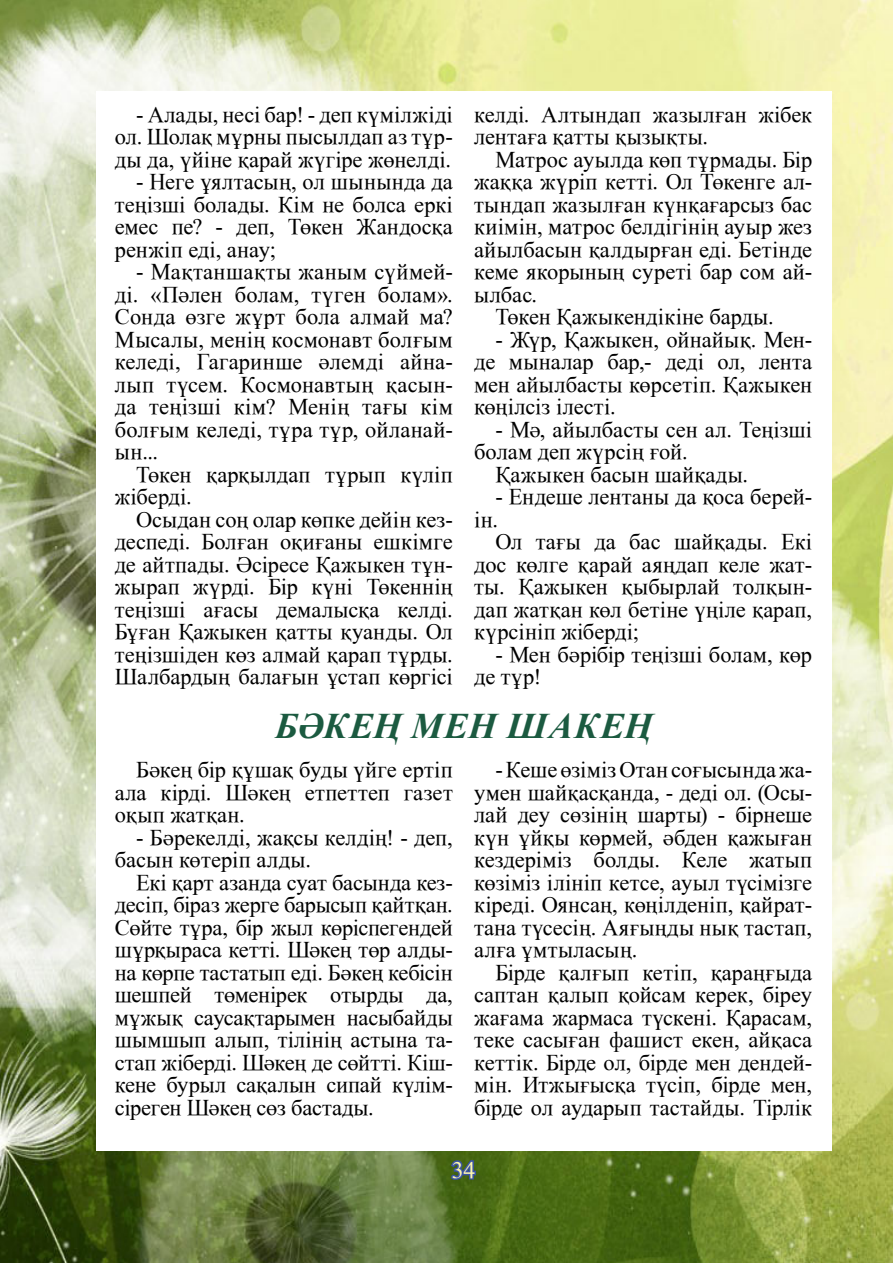
<style>
.page{position:relative;width:893px;height:1263px;background:#fff}
.page>*{position:absolute;margin:0;border:0;box-sizing:border-box;transform-origin:0 0}
.t1{font:italic 700 36px "Times New Roman";letter-spacing:.02em;color:#1b5a40}
.t2{font:24px "Times New Roman KZ";color:#fcf6ae}
.t3{font:22.5px/22.5px "Times New Roman KZ";letter-spacing:.005em;color:#000;text-align:justify}
</style>
<div class="page">
<img style="left:0;top:0;width:893px;height:1263px">
<svg style="left:448px;top:1155px;width:29px;height:26px"></svg>
<div style="left:96px;top:91px;width:735px;height:1059px;background:#fff"></div>
<p class="t3" style="left:115px;top:103px;width:340px;text-indent:21px">- Алады, несі бар! - деп күмілжіді ол. Шолақ мұрны пысылдап аз тұр&shy;ды да, үйіне қарай жүгіре жөнелді.</p>
<p class="t3" style="left:115px;top:170px;width:340px;text-indent:21px">- Неге ұялтасың, ол шынында да теңізші болады. Кім не болса еркі емес пе? - деп, Төкен Жандосқа ренжіп еді, анау;</p>
<p class="t3" style="left:115px;top:260px;width:340px;text-indent:21px">- Мақтаншақты жаным сүймей&shy;ді. «Пәлен болам, түген болам».<br>Сонда өзге жұрт бола алмай ма?<br>Мысалы, менің космонавт болғым келеді, Гагаринше әлемді айна&shy;лып түсем. Космонавтың қасын&shy;да теңізші кім? Менің тағы кім болғым келеді, тұра тұр, ойланай&shy;ын...</p>
<p class="t3" style="left:115px;top:463px;width:340px;text-indent:21px">Төкен қарқылдап тұрып күліп жіберді.</p>
<p class="t3" style="left:115px;top:508px;width:340px;text-indent:21px">Осыдан соң олар көпке дейін кез&shy;деспеді. Болған оқиғаны ешкімге де айтпады. Әсіресе Қажыкен тұн&shy;жырап жүрді. Бір күні Төкеннің теңізші ағасы демалысқа келді.<br>Бұған Қажыкен қатты қуанды. Ол теңізшіден көз алмай қарап тұрды.<br>Шалбардың балағын ұстап көргісі</p>
<p class="t3" style="left:474px;top:103px;width:340px">келді. Алтындап жазылған жібек лентаға қатты қызықты.</p>
<p class="t3" style="left:495px;top:148px;width:318px">Матрос ауылда көп тұрмады. Бір</p>
<p class="t3" style="left:474px;top:170px;width:340px">жаққа жүріп кетті. Ол Төкенге ал-</p>
<p class="t3" style="left:474px;top:193px;width:340px">тындап жазылған күнқағарсыз бас</p>
<p class="t3" style="left:474px;top:215px;width:340px">киімін, матрос белдігінің ауыр жез</p>
<p class="t3" style="left:474px;top:238px;width:340px">айылбасын қалдырған еді. Бетінде</p>
<p class="t3" style="left:474px;top:260px;width:340px">кеме якорының суреті бар сом ай-</p>
<p class="t3" style="left:474px;top:283px;width:65px">ылбас.</p>
<p class="t3" style="left:495px;top:305px;width:280px">Төкен Қажыкендікіне барды.</p>
<p class="t3" style="left:474px;top:328px;width:340px;text-indent:21px">- Жүр, Қажыкен, ойнайық. Мен&shy;де мыналар бар,- деді ол, лента мен айылбасты көрсетіп. Қажыкен көңілсіз ілесті.</p>
<p class="t3" style="left:495px;top:418px;width:318px">- Мә, айылбасты сен ал. Теңізші</p>
<p class="t3" style="left:474px;top:440px;width:215px">болам деп жүрсің ғой.</p>
<p class="t3" style="left:495px;top:463px;width:254px">Қажыкен басын шайқады.</p>
<p class="t3" style="left:474px;top:485px;width:340px;text-indent:21px">- Ендеше лентаны да қоса берей&shy;ін.</p>
<p class="t3" style="left:474px;top:530px;width:340px;text-indent:21px">Ол тағы да бас шайқады. Екі дос көлге қарай аяңдап келе жат&shy;ты. Қажыкен қыбырлай толқын&shy;дап жатқан көл бетіне үңіле қарап, күрсініп жіберді;</p>
<p class="t3" style="left:474px;top:643px;width:340px;text-indent:21px">- Мен бәрібір теңізші болам, көр де тұр!</p>
<h1 class="t1" style="left:275px;top:700px;width:379px">бӘкең мен шакең</h1>
<p class="t3" style="left:115px;top:758px;width:340px;text-indent:21px">Бәкең бір құшақ буды үйге ертіп ала кірді. Шәкең етпеттеп газет оқып жатқан.</p>
<p class="t3" style="left:115px;top:825px;width:340px;text-indent:21px">- Бәрекелді, жақсы келдің! - деп, басын көтеріп алды.</p>
<p class="t3" style="left:115px;top:870px;width:340px;text-indent:21px">Екі қарт азанда суат басында кез&shy;десіп, біраз жерге барысып қайтқан.<br>Сөйте тұра, бір жыл көріспегендей шұрқыраса кетті. Шәкең төр алды&shy;на көрпе тастатып еді. Бәкең кебісін шешпей төменірек отырды да, мұжық саусақтарымен насыбайды шымшып алып, тілінің астына та&shy;стап жіберді. Шәкең де сөйтті. Кіш&shy;кене бурыл сақалын сипай күлім&shy;сіреген Шәкең сөз бастады.</p>
<p class="t3" style="left:474px;top:758px;width:340px;text-indent:21px">- Кеше өзіміз Отан соғысында жа&shy;умен шайқасқанда, - деді ол. (Осы&shy;лай деу сөзінің шарты) - бірнеше күн ұйқы көрмей, әбден қажыған кездеріміз болды. Келе жатып көзіміз ілініп кетсе, ауыл түсімізге кіреді. Оянсаң, көңілденіп, қайрат&shy;тана түсесің. Аяғыңды нық тастап, алға ұмтыласың.</p>
<p class="t3" style="left:474px;top:960px;width:340px;text-indent:21px">Бірде қалғып кетіп, қараңғыда саптан қалып қойсам керек, біреу жағама жармаса түскені. Қарасам, теке сасыған фашист екен, айқаса кеттік. Бірде ол, бірде мен дендей&shy;мін. Итжығысқа түсіп, бірде мен, бірде ол аударып тастайды. Тірлік</p>
<p class="t2" style="left:452px;top:1154px;width:25px">34</p>
</div>
